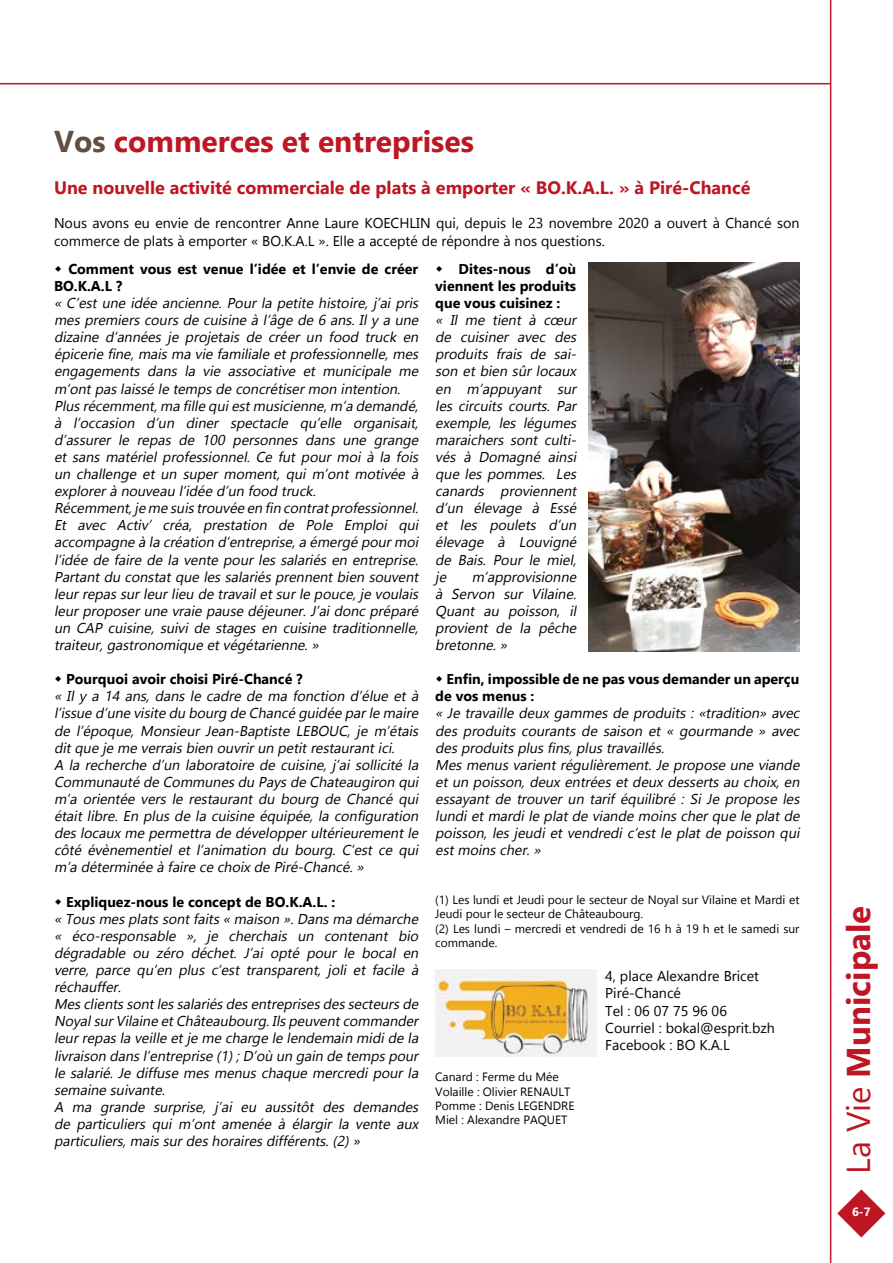
<style>
.page{position:relative;width:893px;height:1263px;background:#fff}
.page>*{position:absolute;margin:0;border:0;box-sizing:border-box;transform-origin:0 0}
.t1{font:700 33px "Gadugi";color:#be1622}
.t2{font:700 30px "Gadugi";color:#be1622}
.t3{font:700 18px "Gadugi";color:#be1622}
.t4{font:italic 14.25px/17.1px "Gadugi";color:#000}
.t5{font:14.25px/17.1px "Gadugi";color:#000}
.t6{font:700 14.25px/17.1px "Gadugi";color:#000}
.t7{font:12px/14.4px "Gadugi";color:#000}
.t8{font:700 12px "Gadugi";color:#fff}
.s1{color:#634e42}
.s2{font-weight:400}
</style>
<div class="page">
<svg style="left:830px;top:0;width:56px;height:1263px"></svg>
<svg style="left:837px;top:1189px;width:48px;height:48px"></svg>
<hr style="left:0;top:83px;width:830px;height:1px;background:#be1622">
<img style="left:589px;top:263px;width:210px;height:389px">
<img style="left:435px;top:969px;width:162px;height:87px">
<h2 class="t2" style="left:54px;top:123px;width:421px"><span class="s1">Vos</span> commerces et entreprises</h2>
<p class="t3" style="left:54px;top:177px;width:698px">Une nouvelle activité commerciale de plats à emporter « BO.K.A.L. » à Piré-Chancé</p>
<p class="t5" style="left:54px;top:215px;width:747px">Nous avons eu envie de rencontrer Anne Laure KOECHLIN qui, depuis le 23 novembre 2020 a ouvert à Chancé son commerce de plats à emporter « BO.K.A.L ». Elle a accepté de répondre à nos questions.</p>
<p class="t6" style="left:54px;top:260px;width:366px;text-indent:14px">Comment vous est venue l’idée et l’envie de créer<br>BO.K.A.L ?</p>
<p class="t4" style="left:54px;top:294px;width:369px">« C’est une idée ancienne. Pour la petite histoire, j ’ai pris mes premiers cours de cuisine à l’âge de 6 ans. Il y a une dizaine d’années je projetais de créer un food truck en épicerie fine, mais ma vie familiale et professionnelle, mes engagements dans la vie associative et municipale me m’ont pas laissé le temps de concrétiser mon intention.<br>Plus récemment,ma fille quiestmusicienne,m’a demandé, à l’occasion d’un diner spectacle qu’elle organisait, d’assurer le repas de 100 personnes dans une grange et sans matériel professionnel. Ce fut pour moi à la fois un challenge et un super moment, qui m’ont motivée à explorer à nouveau l’idée d’un food truck.<br>Récemment,je me suis trouvée en fin contratprofessionnel.<br>Et avec Activ’ créa, prestation de Pole Emploi qui accompagne à la création d’entreprise,a émergé pourmoi l’idée de faire de la vente pour les salariés en entreprise.<br>Partant du constat que les salariés prennent bien souvent leur repas sur leur lieu de travail et sur le pouce, je voulais leur proposer une vraie pause déjeuner. J’ai donc préparé un CAP cuisine, suivi de stages en cuisine traditionnelle, traiteur, gastronomique et végétarienne. »</p>
<p class="t6" style="left:66px;top:671px;width:238px">Pourquoi avoir choisi Piré-Chancé ?</p>
<p class="t4" style="left:54px;top:688px;width:369px">« Il y a 14 ans, dans le cadre de ma fonction d’élue et à l’issue d’une visite du bourg de Chancé guidée parle maire de l’époque, Monsieur Jean-Baptiste LEBOUC, je m’étais dit que je me verrais bien ouvrir un petit restaurant ici.<br>A la recherche d’un laboratoire de cuisine, j ’ai sollicité la Communauté de Communes du Pays de Chateaugiron qui m’a orientée vers le restaurant du bourg de Chancé qui était libre. En plus de la cuisine équipée, la configuration des locaux me permettra de développer ultérieurement le côté évènementiel et l’animation du bourg. C’est ce qui m’a déterminée à faire ce choix de Piré-Chancé. »</p>
<p class="t6" style="left:66px;top:893px;width:271px">Expliquez-nous le concept de BO.K.A.L. :</p>
<p class="t4" style="left:54px;top:910px;width:369px">« Tous mes plats sontfaits « maison ».Dans ma démarche « éco-responsable », je cherchais un contenant bio dégradable ou zéro déchet. J’ai opté pour le bocal en verre, parce qu’en plus c’est transparent, joli et facile à réchauffer.<br>Mes clients sontles salariés des entreprises des secteurs de NoyalsurVilaine etChâteaubourg.Ils peuventcommander leur repas la veille et je me charge le lendemain midi de la livraison dans l’entreprise (1);D’où un gain de temps pour le salarié. Je diffuse mes menus chaque mercredi pour la semaine suivante.<br>A ma grande surprise, j ’ai eu aussitôt des demandes de particuliers qui m’ont amenée à élargir la vente aux particuliers, mais sur des horaires différents. (2) »</p>
<p class="t6" style="left:435px;top:260px;width:142px;text-align:justify;text-indent:23px">Dites-nous d’où viennent les produits que vous cuisinez :</p>
<p class="t4" style="left:435px;top:311px;width:146px;text-align:justify">« Il me tient à cœur de cuisiner avec des produits frais de sai&shy;son et bien sûr locaux en m’appuyant sur les circuits courts. Par exemple, les légumes maraichers sont culti&shy;vés à Domagné ainsi que les pommes. Les canards proviennent d’un élevage à Essé et les poulets d’un élevage à Louvigné de Bais. Pour le miel, je</p>
<p class="t4" style="left:435px;top:568px;width:145px;text-align:justify;text-indent:36px">m’approvisionne à Servon sur Vilaine.<br>Quant au poisson, il provient de la pêche bretonne. »</p>
<p class="t6" style="left:435px;top:671px;width:366px;text-indent:11px">Enfin, impossible de ne pas vous demander un aperçu de vos menus :</p>
<p class="t4" style="left:435px;top:705px;width:369px">« Je travaille deux gammes de produits : «tradition» avec des produits courants de saison et « gourmande » avec des produits plus fins, plus travaillés.<br>Mes menus varient régulièrement. Je propose une viande et un poisson, deux entrées et deux desserts au choix, en essayant de trouver un tarif équilibré : Si Je propose les lundi et mardi le plat de viande moins cher que le plat de poisson, les jeudi et vendredi c’est le plat de poisson qui est moins cher. »</p>
<p class="t7" style="left:435px;top:892px;width:366px">(1) Les lundi et Jeudi pour le secteur de Noyal sur Vilaine et Mardi et Jeudi pour le secteur de Châteaubourg.<br>(2) Les lundi – mercredi et vendredi de 16 h à 19 h et le samedi sur commande.</p>
<p class="t5" style="left:605px;top:967px;width:171px">4, place Alexandre Bricet<br>Piré-Chancé<br>Tel : 06 07 75 96 06<br>Courriel : bokal@esprit.bzh<br>Facebook : BO K.A.L</p>
<p class="t7" style="left:435px;top:1070px;width:141px">Canard : Ferme du Mée<br>Volaille : Olivier RENAULT<br>Pomme : Denis LEGENDRE<br>Miel : Alexandre PAQUET</p>
<h1 class="t1" style="left:839px;top:1174px;width:269px;rotate:-90deg"><span class="s2">La Vie</span> Municipale</h1>
<p class="t8" style="left:852px;top:1205px;width:20px">6-7</p>
</div>
